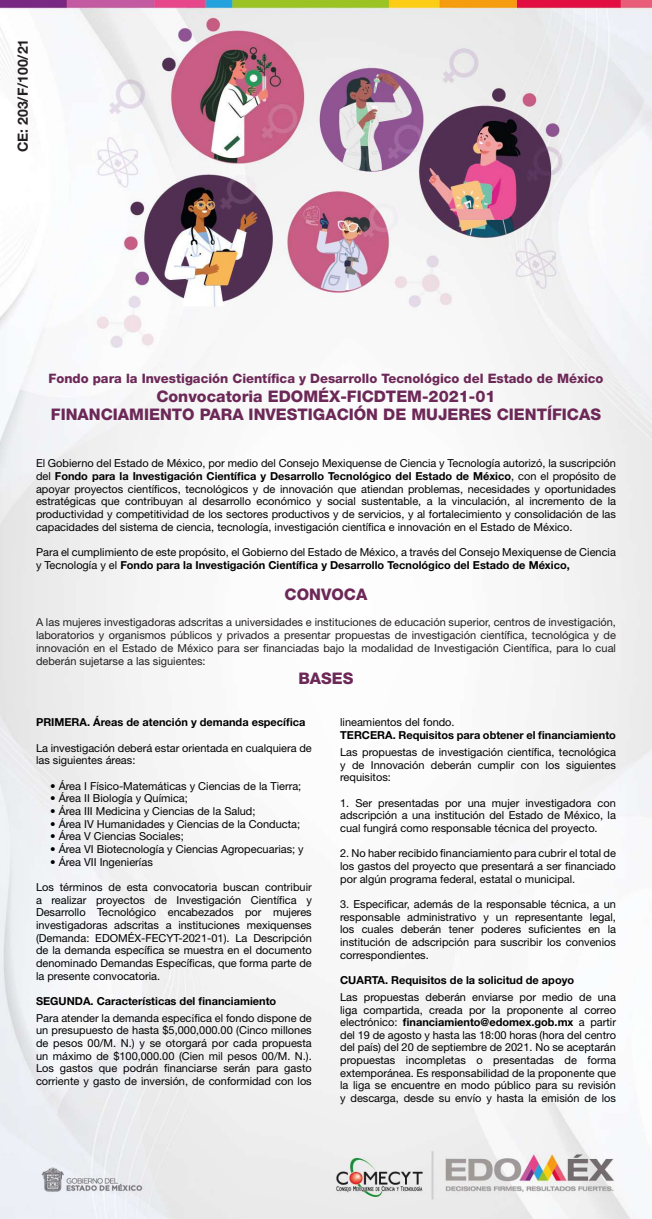
<style>
.page{position:relative;width:652px;height:1219px;background:#fff}
.page>*{position:absolute;margin:0;border:0;box-sizing:border-box;transform-origin:0 0}
.t1{font:800 16px/18.4px "Helvetica Neue LT Std";color:#6c2857;text-align:center}
.t2{font:700 14px "Helvetica Neue LT Std";color:#231f20}
.t3{font:800 13px "Helvetica Neue LT Std";color:#6c2857}
.t4{font:11px/12.6px "Helvetica Neue LT Std";color:#000;text-align:justify}
.t5{font:11px/13.2px "Helvetica Neue LT Std";color:#231f20;text-align:justify}
.t6{font:700 11px "Helvetica Neue LT Std";color:#000}
.s1{font-weight:700}
.s2{font-family:"Times New Roman"}
</style>
<div class="page">
<img style="left:0;top:0;width:652px;height:1219px">
<p class="t2" style="left:14px;top:152px;width:115px;rotate:-90deg">CE: 203/F/100/21</p>
<p class="t3" style="left:48px;top:371px;width:556px">Fondo para la Investigación Científica y Desarrollo Tecnológico del Estado de México</p>
<h1 class="t1" style="left:51px;top:387px;width:551px">Convocatoria EDOMÉX-FICDTEM-2021-01<br>FINANCIAMIENTO PARA INVESTIGACIÓN DE MUJERES CIENTÍFICAS</h1>
<p class="t4" style="left:36px;top:457px;width:582px">El Gobierno del Estado de México, por medio del Consejo Mexiquense de Ciencia y Tecnología autorizó, la suscripción del <span class="s1">Fondo para la Investigación Científica y Desarrollo Tecnológico del Estado de México</span>, con el propósito de apoyar proyectos científicos, tecnológicos y de innovación que atiendan problemas, necesidades y oportunidades estratégicas que contribuyan al desarrollo económico y social sustentable, a la vinculación, al incremento de la productividad y competitividad de los sectores productivos y de servicios, y al fortalecimiento y consolidación de las capacidades del sistema de ciencia, tecnología, investigación científica e innovación en el Estado de México.</p>
<p class="t4" style="left:36px;top:546px;width:581px">Para el cumplimiento de este propósito, el Gobierno del Estado de México, a través del Consejo Mexiquense de Ciencia y Tecnología y el <span class="s1">Fondo para la Investigación Científica y Desarrollo Tecnológico del Estado de México,</span></p>
<h1 class="t1" style="left:285px;top:585px;width:84px">CONVOCA</h1>
<p class="t5" style="left:36px;top:615px;width:581px">A las mujeres investigadoras adscritas a universidades e instituciones de educación superior, centros de investigación, laboratorios y organismos públicos y privados a presentar propuestas de investigación científica, tecnológica y de innovación en el Estado de México para ser financiadas bajo la modalidad de Investigación Científica, para lo cual deberán sujetarse a las siguientes:</p>
<h1 class="t1" style="left:298px;top:669px;width:57px">BASES</h1>
<p class="t6" style="left:36px;top:716px;width:271px">PRIMERA. Áreas de atención y demanda específica</p>
<p class="t4" style="left:36px;top:741px;width:277px">La investigación deberá estar orientada en cualquiera de las siguientes áreas:</p>
<p class="t4" style="left:50px;top:779px;width:253px">• Área I Físico-Matemáticas y Ciencias de la Tierra;</p>
<p class="t4" style="left:50px;top:792px;width:139px">• Área II Biología y Química;</p>
<p class="t4" style="left:50px;top:805px;width:207px">• Área III Medicina y Ciencias de la Salud;</p>
<p class="t4" style="left:50px;top:817px;width:251px">• Área IV Humanidades y Ciencias de la Conducta;</p>
<p class="t4" style="left:50px;top:830px;width:135px">• Área V Ciencias Sociales;</p>
<p class="t4" style="left:50px;top:843px;width:255px">• Área VI Biotecnología y Ciencias Agropecuarias; y</p>
<p class="t4" style="left:50px;top:855px;width:104px">• Área VII Ingenierías</p>
<p class="t4" style="left:36px;top:881px;width:277px">Los términos de esta convocatoria buscan contribuir a realizar proyectos de Investigación Científica y Desarrollo Tecnológico encabezados por mujeres investigadoras adscritas a instituciones mexiquenses (Demanda: EDOMÉX-FECYT-2021-01). La Descripción de la demanda específica se muestra en el documento denominado Demandas Específicas, que forma parte de la presente convocatoria.</p>
<p class="t4" style="left:36px;top:992px;width:277px;line-height:17px"><span class="s1">SEGUNDA. Características del financiamiento<br></span>Para atender la demanda espec<span class="s2">í</span>fica el fondo dispone de</p>
<p class="t4" style="left:36px;top:1024px;width:277px">un presupuesto de hasta $5,000,000.00 (Cinco millones de pesos 00/M. N.) y se otorgará por cada propuesta un máximo de $100,000.00 (Cien mil pesos 00/M. N.).<br>Los gastos que podrán financiarse serán para gasto corriente y gasto de inversión, de conformidad con los</p>
<p class="t4" style="left:340px;top:716px;width:116px">lineamientos del fondo.</p>
<p class="t6" style="left:340px;top:728px;width:277px">TERCERA. Requisitos para obtener el financiamiento</p>
<p class="t4" style="left:340px;top:746px;width:277px">Las propuestas de investigación científica, tecnológica y de Innovación deberán cumplir con los siguientes requisitos:</p>
<p class="t4" style="left:340px;top:796px;width:277px">1. Ser presentadas por una mujer investigadora con adscripción a una institución del Estado de México, la cual fungirá como responsable técnica del proyecto.</p>
<p class="t4" style="left:340px;top:847px;width:277px">2. No haber recibido financiamiento para cubrir el total de los gastos del proyecto que presentará a ser financiado por algún programa federal, estatal o municipal.</p>
<p class="t4" style="left:340px;top:898px;width:277px">3. Especificar, además de la responsable técnica, a un responsable administrativo y un representante legal, los cuales deberán tener poderes suficientes en la institución de adscripción para suscribir los convenios correspondientes.</p>
<p class="t6" style="left:340px;top:973px;width:235px">CUARTA. Requisitos de la solicitud de apoyo</p>
<p class="t4" style="left:340px;top:990px;width:277px">Las propuestas deberán enviarse por medio de una liga compartida, creada por la proponente al correo electrónico: <span class="s1">financiamiento@edomex.gob.mx</span> a partir del 19 de agosto y hasta las 18:00 horas (hora del centro del país) del 20 de septiembre de 2021. No se aceptarán propuestas incompletas o presentadas de forma extemporánea. Es responsabilidad de la proponente que la liga se encuentre en modo público para su revisión y descarga, desde su envío y hasta la emisión de los</p>
</div>
